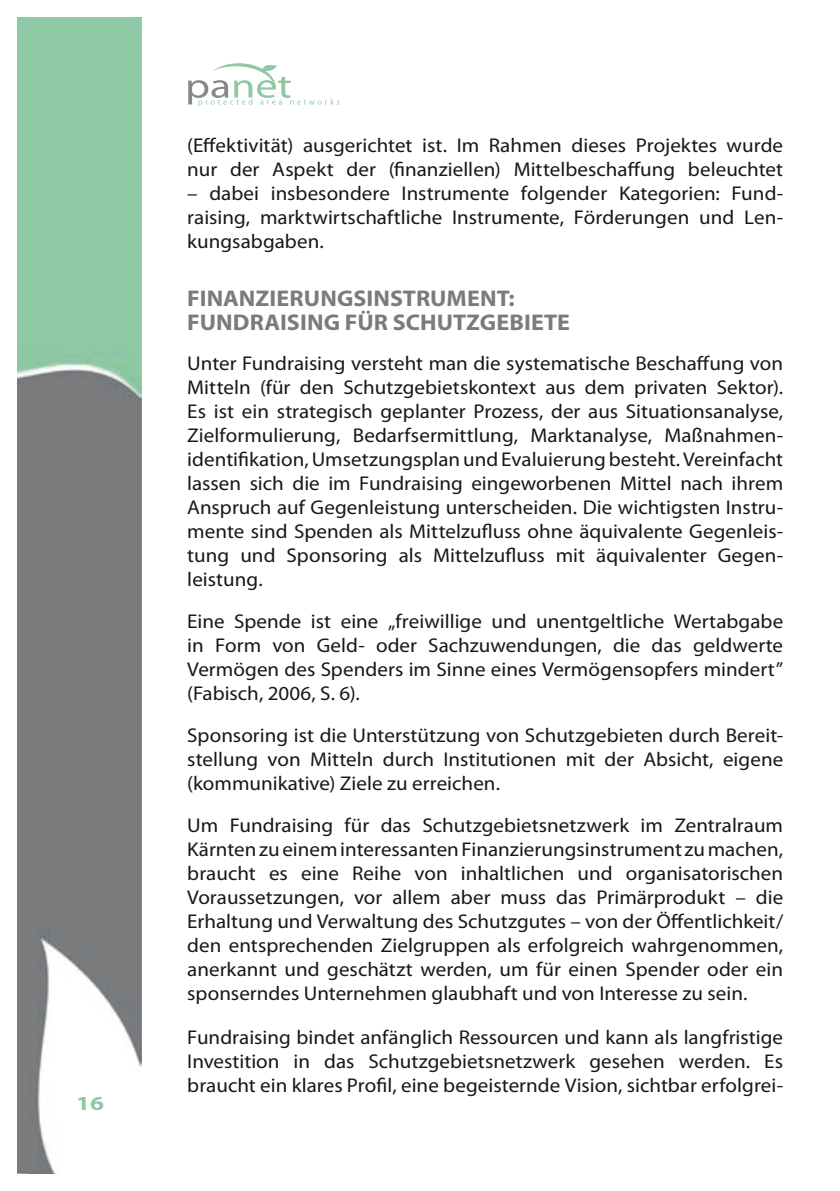
<style>
.page{position:relative;width:840px;height:1191px;background:#fff}
.page>*{position:absolute;margin:0;border:0;box-sizing:border-box;transform-origin:0 0}
.t1{font:700 22.8px "Myriad Pro";letter-spacing:.005em;color:#797c7f;scale:1.05 1}
.t2{font:20px/24px "Myriad Pro";color:#1a171c;text-align:justify;scale:1.05 1}
.t3{font:700 20px "Myriad Pro";color:#8fc8a3;scale:1.25 1}
</style>
<div class="page">
<img style="left:17px;top:17px;width:125px;height:1157px">
<svg style="left:188px;top:63px;width:151px;height:43px"></svg>
<p class="t3" style="left:76px;top:1089px;width:24px">16</p>
<p class="t2" style="left:187px;top:133px;width:568px">(Effektivität) ausgerichtet ist. Im Rahmen dieses Projektes wurde nur der Aspekt der (finanziellen) Mittelbeschaffung beleuchtet</p>
<p class="t2" style="left:187px;top:181px;width:568px">– dabei insbesondere Instrumente folgender Kategorien: Fund&shy;raising, marktwirtschaftliche Instrumente, Förderungen und Len&shy;kungsabgaben.</p>
<p class="t1" style="left:187px;top:283px;width:34px">FINAN</p>
<p class="t1" style="left:255px;top:283px;width:48px">ZIERUNG</p>
<p class="t1" style="left:353px;top:283px;width:76px">SINSTRUM</p>
<p class="t1" style="left:467px;top:283px;width:47px">ENT:</p>
<p class="t1" style="left:187px;top:307px;width:16px">FUNDRA</p>
<p class="t1" style="left:280px;top:307px;width:76px">ISING FÜR</p>
<p class="t1" style="left:393px;top:307px;width:28px">SCHU</p>
<p class="t1" style="left:453px;top:307px;width:113px">TZGEBIETE</p>
<p class="t2" style="left:187px;top:351px;width:568px">Unter Fundraising versteht man die systematische Beschaffung von Mitteln (für den Schutzgebietskontext aus dem privaten Sektor).<br>Es ist ein strategisch geplanter Prozess, der aus Situationsanalyse, Zielformulierung, Bedarfsermittlung, Marktanalyse, Maßnahmen&shy;identifikation, Umsetzungsplan und Evaluierung besteht. Vereinfacht lassen sich die im Fundraising eingeworbenen Mittel nach ihrem Anspruch auf Gegenleistung unterscheiden. Die wichtigsten Instru&shy;mente sind Spenden als Mittelzufluss ohne äquivalente Gegenleis&shy;tung und Sponsoring als Mittelzufluss mit äquivalenter Gegen&shy;leistung.</p>
<p class="t2" style="left:187px;top:609px;width:568px">Eine Spende ist eine „freiwillige und unentgeltliche Wertabgabe in Form von Geld- oder Sachzuwendungen, die das geldwerte Vermögen des Spenders im Sinne eines Vermögensopfers mindert” (Fabisch, 2006, S. 6).</p>
<p class="t2" style="left:187px;top:723px;width:568px">Sponsoring ist die Unterstützung von Schutzgebieten durch Bereit&shy;stellung von Mitteln durch Institutionen mit der Absicht, eigene (kommunikative) Ziele zu erreichen.</p>
<p class="t2" style="left:187px;top:813px;width:568px">Um Fundraising für das Schutzgebietsnetzwerk im Zentralraum Kärnten zu einem interessanten Finanzierungsinstrument zu machen, braucht es eine Reihe von inhaltlichen und organisatorischen Voraussetzungen, vor allem aber muss das Primärprodukt – die Erhaltung und Verwaltung des Schutzgutes – von der Öffentlichkeit/ den entsprechenden Zielgruppen als erfolgreich wahrgenommen, anerkannt und geschätzt werden, um für einen Spender oder ein sponserndes Unternehmen glaubhaft und von Interesse zu sein.</p>
<p class="t2" style="left:187px;top:1025px;width:568px">Fundraising bindet anfänglich Ressourcen und kann als langfristige Investition in das Schutzgebietsnetzwerk gesehen werden. Es braucht ein klares Profil, eine begeisternde Vision, sichtbar erfolgrei-</p>
</div>
